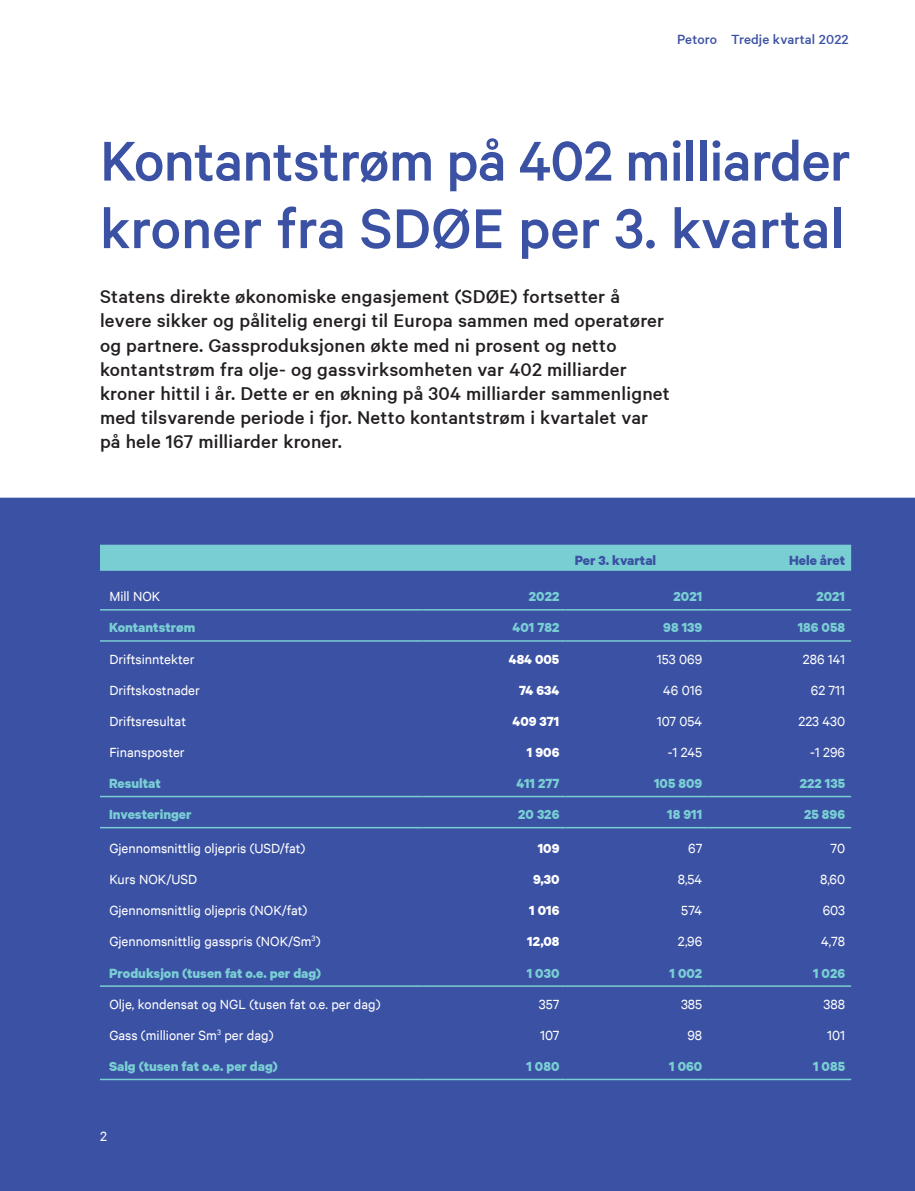
<style>
.page{position:relative;width:915px;height:1191px;background:#fff}
.page>*{position:absolute;margin:0;border:0;box-sizing:border-box;transform-origin:0 0}
.t1{font:500 63px "Calibre";letter-spacing:-.015em;color:#3b51a3}
.Ingress{font:500 21px/24px "Calibre";letter-spacing:.01em;color:#231f20}
.Tabelltekst_-_venstr{font:15px "Calibre";color:#fff}
.Tabelltekst_-_venstr-2{font:700 15px "Calibre";color:#79ced4}
.Tabelltekst_-_høyres{font:15px "Calibre";color:#fff}
.Tabelltekst_-_høyres-2{font:700 15px "Calibre";color:#79ced4}
.Tabelltekst_-_høyre{font:700 15px "Calibre";color:#fff}
.Tabelltekst_-_høyre-2{font:700 15px "Calibre";color:#79ced4}
.t2{font:500 15px "Calibre";letter-spacing:.01em;color:#3b51a3}
.tabellheadinger{font:700 15px "Calibre";color:#3b51a3}
.Tabelltekst_-_høyre-3{font:15px "Calibre";color:#fff}
</style>
<div class="page">
<div style="left:0;top:497px;width:914px;height:694px;background:#3b51a3"></div>
<svg style="left:100px;top:544px;width:750px;height:27px;background:#76c9d2"></svg>
<hr style="left:100px;top:796px;width:322px;height:1px;background:#79ced4">
<hr style="left:422px;top:796px;width:143px;height:1px;background:#79ced4">
<hr style="left:565px;top:796px;width:143px;height:1px;background:#79ced4">
<hr style="left:708px;top:796px;width:142px;height:1px;background:#79ced4">
<hr style="left:100px;top:640px;width:322px;height:1px;background:#79ced4">
<hr style="left:422px;top:640px;width:143px;height:1px;background:#79ced4">
<hr style="left:565px;top:640px;width:143px;height:1px;background:#79ced4">
<hr style="left:708px;top:640px;width:142px;height:1px;background:#79ced4">
<hr style="left:100px;top:827px;width:322px;height:1px;background:#79ced4">
<hr style="left:422px;top:827px;width:143px;height:1px;background:#79ced4">
<hr style="left:565px;top:827px;width:143px;height:1px;background:#79ced4">
<hr style="left:708px;top:827px;width:142px;height:1px;background:#79ced4">
<hr style="left:100px;top:609px;width:322px;height:1px;background:#79ced4">
<hr style="left:422px;top:609px;width:143px;height:1px;background:#79ced4">
<hr style="left:565px;top:609px;width:143px;height:1px;background:#79ced4">
<hr style="left:708px;top:609px;width:142px;height:1px;background:#79ced4">
<hr style="left:100px;top:985px;width:322px;height:2px;background:#79ced4">
<hr style="left:422px;top:985px;width:143px;height:2px;background:#79ced4">
<hr style="left:565px;top:985px;width:143px;height:2px;background:#79ced4">
<hr style="left:708px;top:985px;width:142px;height:2px;background:#79ced4">
<hr style="left:100px;top:1078px;width:322px;height:2px;background:#79ced4">
<hr style="left:422px;top:1078px;width:143px;height:2px;background:#79ced4">
<hr style="left:565px;top:1078px;width:143px;height:2px;background:#79ced4">
<hr style="left:708px;top:1078px;width:142px;height:2px;background:#79ced4">
<p class="t2" style="left:677px;top:30px;width:173px">Petoro Tredje kvartal 2022</p>
<p class="t1" style="left:100px;top:124px;width:752px">Kontantstrøm på 402 milliarder</p>
<p class="t1" style="left:100px;top:192px;width:745px">kroner fra SDØE per 3. kvartal</p>
<p class="Ingress" style="left:100px;top:284px;width:571px">Statens direkte økonomiske engasjement (SDØE) fortsetter å levere sikker og pålitelig energi til Europa sammen med operatører og partnere. Gassproduksjonen økte med ni prosent og netto kontantstrøm fra olje- og gassvirksomheten var 402 milliarder kroner hittil i år. Dette er en økning på 304 milliarder sammenlignet med tilsvarende periode i fjor. Netto kontantstrøm i kvartalet var på hele 167 milliarder kroner.</p>
<p class="tabellheadinger" style="left:574px;top:551px;width:83px">Per 3. kvartal</p>
<p class="tabellheadinger" style="left:789px;top:551px;width:57px">Hele året</p>
<p class="Tabelltekst_-_venstr" style="left:109px;top:588px;width:52px">Mill NOK</p>
<p class="Tabelltekst_-_høyre-2" style="left:528px;top:587px;width:32px">2022</p>
<p class="Tabelltekst_-_høyres-2" style="left:673px;top:587px;width:30px">2021</p>
<p class="Tabelltekst_-_høyres-2" style="left:816px;top:587px;width:30px">2021</p>
<p class="Tabelltekst_-_venstr-2" style="left:109px;top:618px;width:88px">Kontantstrøm</p>
<p class="Tabelltekst_-_høyre-2" style="left:512px;top:618px;width:48px">401 782</p>
<p class="Tabelltekst_-_høyres-2" style="left:663px;top:618px;width:40px">98 139</p>
<p class="Tabelltekst_-_høyres-2" style="left:797px;top:618px;width:49px">186 058</p>
<p class="Tabelltekst_-_venstr" style="left:109px;top:650px;width:87px">Driftsinntekter</p>
<p class="Tabelltekst_-_høyre" style="left:508px;top:649px;width:52px">484 005</p>
<p class="Tabelltekst_-_høyres" style="left:656px;top:650px;width:47px">153 069</p>
<p class="Tabelltekst_-_høyres" style="left:802px;top:650px;width:44px">286 141</p>
<p class="Tabelltekst_-_venstr" style="left:109px;top:681px;width:92px">Driftskostnader</p>
<p class="Tabelltekst_-_høyre" style="left:519px;top:681px;width:42px">74 634</p>
<p class="Tabelltekst_-_høyres" style="left:663px;top:681px;width:40px">46 016</p>
<p class="Tabelltekst_-_høyres" style="left:810px;top:681px;width:36px">62 711</p>
<p class="Tabelltekst_-_venstr" style="left:109px;top:712px;width:78px">Driftsresultat</p>
<p class="Tabelltekst_-_høyre" style="left:512px;top:712px;width:48px">409 371</p>
<p class="Tabelltekst_-_høyres" style="left:656px;top:712px;width:47px">107 054</p>
<p class="Tabelltekst_-_høyres" style="left:798px;top:712px;width:48px">223 430</p>
<p class="Tabelltekst_-_venstr" style="left:109px;top:743px;width:77px">Finansposter</p>
<p class="Tabelltekst_-_høyre" style="left:527px;top:743px;width:34px">1 906</p>
<p class="Tabelltekst_-_høyres" style="left:667px;top:743px;width:36px">-1 245</p>
<p class="Tabelltekst_-_høyres" style="left:809px;top:743px;width:36px">-1 296</p>
<p class="Tabelltekst_-_venstr-2" style="left:109px;top:774px;width:53px">Resultat</p>
<p class="Tabelltekst_-_høyre-2" style="left:516px;top:774px;width:44px">411 277</p>
<p class="Tabelltekst_-_høyres-2" style="left:654px;top:774px;width:50px">105 809</p>
<p class="Tabelltekst_-_høyres-2" style="left:799px;top:774px;width:47px">222 135</p>
<p class="Tabelltekst_-_venstr-2" style="left:109px;top:805px;width:84px">Investeringer</p>
<p class="Tabelltekst_-_høyre-2" style="left:518px;top:805px;width:43px">20 326</p>
<p class="Tabelltekst_-_høyres-2" style="left:667px;top:805px;width:36px">18 911</p>
<p class="Tabelltekst_-_høyres-2" style="left:803px;top:805px;width:42px">25 896</p>
<p class="Tabelltekst_-_venstr" style="left:109px;top:839px;width:197px">Gjennomsnittlig oljepris (USD/fat)</p>
<p class="Tabelltekst_-_høyre" style="left:537px;top:839px;width:23px">109</p>
<p class="Tabelltekst_-_høyres" style="left:688px;top:839px;width:16px">67</p>
<p class="Tabelltekst_-_høyres" style="left:830px;top:839px;width:16px">70</p>
<p class="Tabelltekst_-_venstr" style="left:109px;top:871px;width:89px">Kurs NOK/USD</p>
<p class="Tabelltekst_-_høyre" style="left:533px;top:870px;width:28px">9,30</p>
<p class="Tabelltekst_-_høyres" style="left:677px;top:871px;width:26px">8,54</p>
<p class="Tabelltekst_-_høyres" style="left:819px;top:871px;width:27px">8,60</p>
<p class="Tabelltekst_-_venstr" style="left:109px;top:902px;width:199px">Gjennomsnittlig oljepris (NOK/fat)</p>
<p class="Tabelltekst_-_høyre" style="left:529px;top:901px;width:32px">1 016</p>
<p class="Tabelltekst_-_høyres" style="left:681px;top:902px;width:22px">574</p>
<p class="Tabelltekst_-_høyres" style="left:822px;top:902px;width:24px">603</p>
<p class="Tabelltekst_-_venstr" style="left:109px;top:933px;width:212px">Gjennomsnittlig gasspris (NOK/Sm<sup>3</sup>)</p>
<p class="Tabelltekst_-_høyre" style="left:527px;top:932px;width:34px">12,08</p>
<p class="Tabelltekst_-_høyres" style="left:677px;top:933px;width:26px">2,96</p>
<p class="Tabelltekst_-_høyres" style="left:820px;top:933px;width:25px">4,78</p>
<p class="Tabelltekst_-_venstr-2" style="left:109px;top:963px;width:214px">Produksjon (tusen fat o.e. per dag)</p>
<p class="Tabelltekst_-_høyre-2" style="left:526px;top:963px;width:34px">1 030</p>
<p class="Tabelltekst_-_høyres-2" style="left:669px;top:963px;width:34px">1 002</p>
<p class="Tabelltekst_-_høyres-2" style="left:812px;top:963px;width:34px">1 026</p>
<p class="Tabelltekst_-_venstr" style="left:109px;top:995px;width:272px">Olje, kondensat og NGL (tusen fat o.e. per dag)</p>
<p class="Tabelltekst_-_høyre-3" style="left:538px;top:995px;width:22px">357</p>
<p class="Tabelltekst_-_høyres" style="left:680px;top:995px;width:23px">385</p>
<p class="Tabelltekst_-_høyres" style="left:823px;top:995px;width:23px">388</p>
<p class="Tabelltekst_-_venstr" style="left:109px;top:1026px;width:166px">Gass (millioner Sm<sup>3</sup> per dag)</p>
<p class="Tabelltekst_-_høyre-3" style="left:540px;top:1026px;width:21px">107</p>
<p class="Tabelltekst_-_høyres" style="left:687px;top:1026px;width:16px">98</p>
<p class="Tabelltekst_-_høyres" style="left:826px;top:1026px;width:19px">101</p>
<p class="Tabelltekst_-_venstr-2" style="left:109px;top:1057px;width:170px">Salg (tusen fat o.e. per dag)</p>
<p class="Tabelltekst_-_høyre-2" style="left:526px;top:1057px;width:34px">1 080</p>
<p class="Tabelltekst_-_høyres-2" style="left:669px;top:1057px;width:35px">1 060</p>
<p class="Tabelltekst_-_høyres-2" style="left:812px;top:1057px;width:33px">1 085</p>
<p class="Tabelltekst_-_venstr" style="left:100px;top:1127px;width:8px">2</p>
</div>
